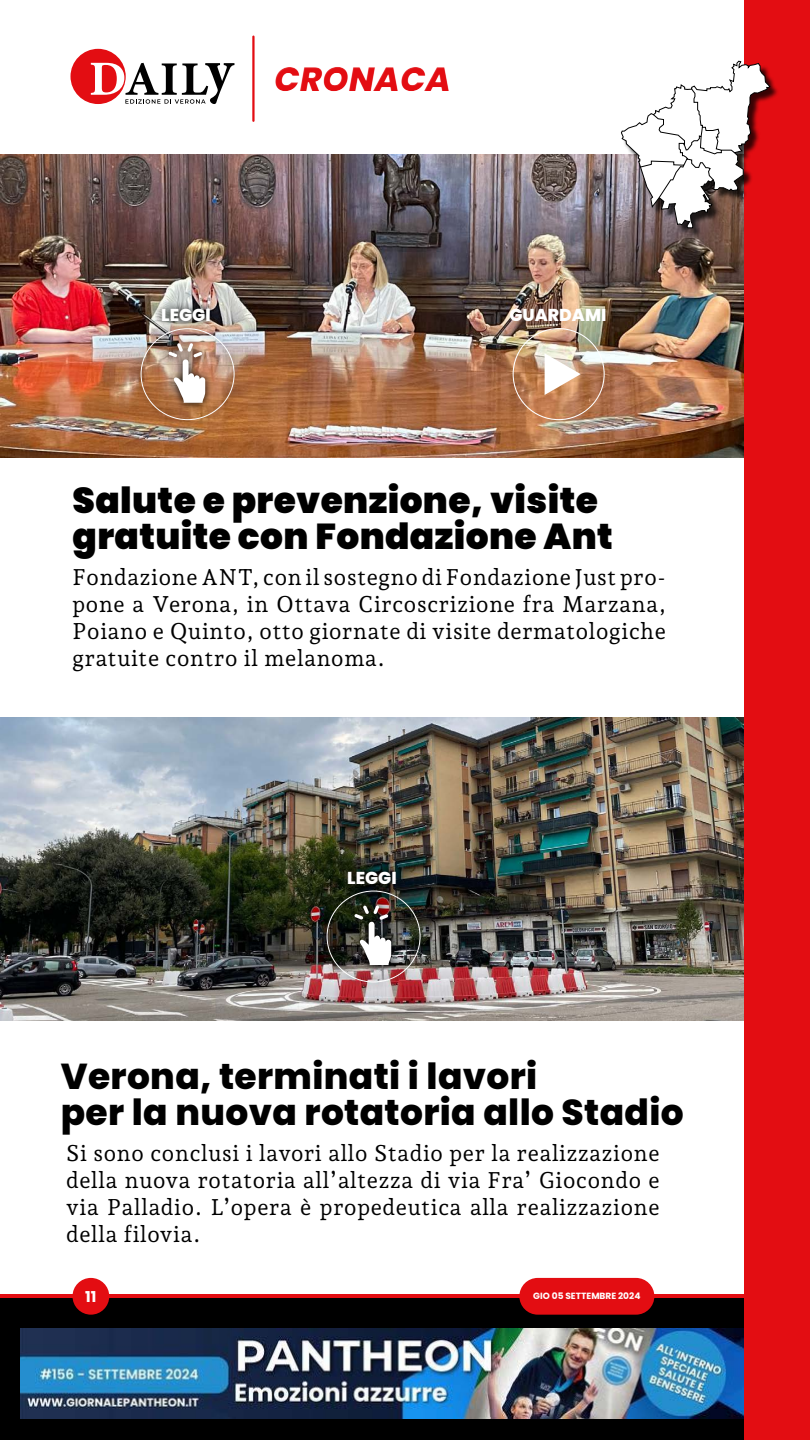
<style>
.page{position:relative;width:810px;height:1440px;background:#fff}
.page>*{position:absolute;margin:0;border:0;box-sizing:border-box;transform-origin:0 0}
.t1{font:800 36px/36px "Poppins";letter-spacing:.01em;color:#000}
.t2{font:900 36px/36px "Poppins";letter-spacing:.01em;color:#000}
.t3{font:italic 800 33.75px "Poppins";color:#e30d12}
.t4{font:22.5px/27px "Andada Pro";letter-spacing:.03em;color:#000;text-align:justify}
.t5{font:800 17.25px "Poppins";color:#fff}
.t6{font:700 15px "Poppins";color:#fff}
.t7{font:700 9px "Poppins";color:#fff}
</style>
<div class="page">
<div style="left:0;top:1298px;width:772px;height:142px;background:#000"></div>
<img style="left:21px;top:1329px;width:723px;height:90px">
<img style="left:0;top:155px;width:744px;height:303px">
<img style="left:0;top:717px;width:744px;height:303px">
<hr style="left:252px;top:37px;width:3px;height:84px;background:#e30d12">
<div style="left:73px;top:1278px;width:36px;height:37px;background:#e30d12;border-radius:50%"></div>
<hr style="left:0;top:1294px;width:810px;height:4px;background:#e30d12">
<div style="left:744px;top:0;width:66px;height:1440px;background:#e30d12"></div>
<div style="left:519px;top:1278px;width:135px;height:37px;background:#e30d12;border-radius:18px"></div>
<div style="left:253px;top:50px;width:429px;height:63px;background:#fff"></div>
<div style="left:70px;top:49px;width:56px;height:55px;background:#e30d12;border-radius:50%"></div>
<svg style="left:91px;top:63px;width:143px;height:41px"></svg>
<div style="left:622px;top:62px;width:157px;height:175px;background:#000;opacity:.75"></div>
<svg style="left:621px;top:60px;width:150px;height:169px"></svg>
<img style="left:318px;top:863px;width:110px;height:127px">
<svg style="left:354px;top:905px;width:37px;height:60px"></svg>
<svg style="left:545px;top:353px;width:36px;height:42px"></svg>
<img style="left:132px;top:300px;width:110px;height:128px">
<svg style="left:168px;top:343px;width:37px;height:60px"></svg>
<h2 class="t3" style="left:274px;top:60px;width:178px">CRONACA</h2>
<p class="t5" style="left:161px;top:305px;width:51px">LEGGI</p>
<p class="t5" style="left:510px;top:305px;width:98px">GUARDAMI</p>
<h1 class="t2" style="left:73px;top:483px;width:542px">Salute e prevenzione, visite gratuite con Fondazione Ant</h1>
<p class="t4" style="left:73px;top:564px;width:595px">Fondazione ANT, con il sostegno di Fondazione Just pro&shy;pone a Verona, in Ottava Circoscrizione fra Marzana, Poiano e Quinto, otto giornate di visite dermatologiche gratuite contro il melanoma.</p>
<p class="t5" style="left:347px;top:868px;width:51px">LEGGI</p>
<h1 class="t1" style="left:61px;top:1059px;width:625px">Verona, terminati i lavori<br>per la nuova rotatoria allo Stadio</h1>
<p class="t4" style="left:66px;top:1140px;width:595px">Si sono conclusi i lavori allo Stadio per la realizzazione della nuova rotatoria all’altezza di via Fra’ Giocondo e via Palladio. L’opera è propedeutica alla realizzazione della filovia.</p>
<p class="t6" style="left:85px;top:1288px;width:13px">11</p>
<p class="t7" style="left:533px;top:1291px;width:109px">GIO 05 SETTEMBRE 2024</p>
</div>
